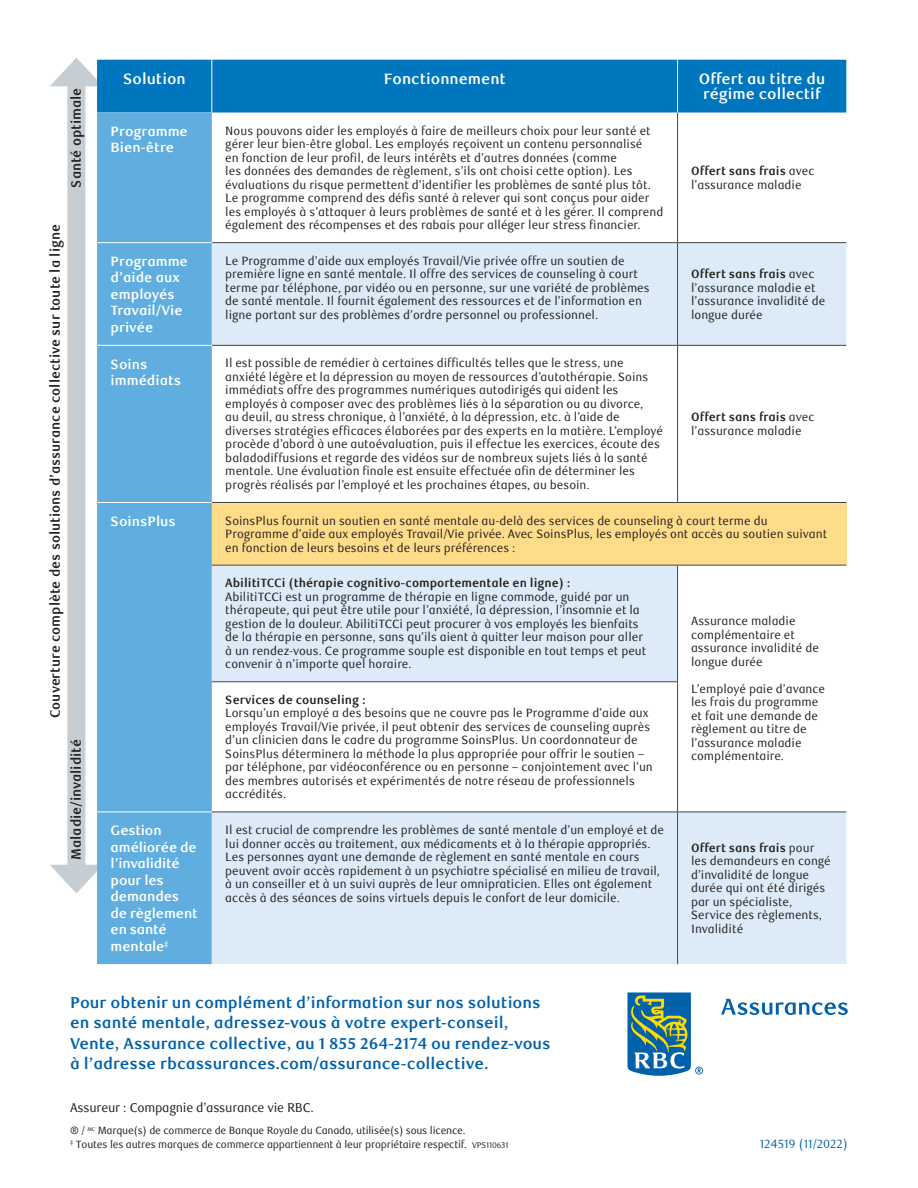
<style>
.page{position:relative;width:918px;height:1188px;background:#fff}
.page>*{position:absolute;margin:0;border:0;box-sizing:border-box;transform-origin:0 0}
.primary_head{font:700 15.75px/20.2px "RBC Text";color:#0161aa}
.primary_head-2{font:700 15px/15px "RBC Text";color:#fff;text-align:center}
.primary_head-3{font:700 13.5px/16.5px "RBC Text";letter-spacing:-.005em;color:#fff}
.primary_head-4{font:700 13.5px "RBC Text Cond";color:#231f20}
.Registered_Trademark{font:12.75px "RBC Text Cond";letter-spacing:-.02em;color:#231f20}
.primary_head-5{font:12px/13.5px "RBC Text Cond";color:#231f20}
.primary_head-6{font:700 12px "RBC Text Cond";color:#231f20}
.Registered_Trademark-2{font:12px "RBC Text Cond";color:#0161aa}
.Registered_Trademark-3{font:10.5px/13.5px "RBC Text Cond";letter-spacing:-.02em;color:#231f20}
.s1{font-weight:700}
.s2{font-size:8.25px}
</style>
<div class="page">
<div style="left:67px;top:75px;width:18px;height:801px;background:#c6ced3"></div>
<svg style="left:50px;top:865px;width:47px;height:28px"></svg>
<svg style="left:627px;top:992px;width:76px;height:84px"></svg>
<svg style="left:721px;top:999px;width:127px;height:16px"></svg>
<svg style="left:50px;top:58px;width:796px;height:54px;background:#1580c2"></svg>
<div style="left:97px;top:112px;width:115px;height:852px;background:#60aee0"></div>
<svg style="left:212px;top:243px;width:634px;height:721px;fill:#dcebf7"></svg>
<div style="left:212px;top:502px;width:634px;height:63px;background:#ffdc89"></div>
<hr style="left:677px;top:112px;width:1px;height:130px;background:#3f464d">
<hr style="left:212px;top:242px;width:466px;height:1px;background:#3f464d">
<hr style="left:678px;top:242px;width:168px;height:1px;background:#3f464d">
<hr style="left:677px;top:243px;width:1px;height:102px;background:#3f464d">
<hr style="left:212px;top:345px;width:466px;height:1px;background:#3f464d">
<hr style="left:678px;top:345px;width:168px;height:1px;background:#3f464d">
<hr style="left:677px;top:346px;width:1px;height:156px;background:#3f464d">
<hr style="left:212px;top:502px;width:466px;height:1px;background:#3f464d">
<hr style="left:678px;top:502px;width:168px;height:1px;background:#3f464d">
<hr style="left:212px;top:565px;width:466px;height:1px;background:#3f464d">
<hr style="left:678px;top:565px;width:168px;height:1px;background:#3f464d">
<hr style="left:677px;top:566px;width:1px;height:115px;background:#3f464d">
<hr style="left:212px;top:681px;width:466px;height:1px;background:#3f464d">
<hr style="left:677px;top:682px;width:1px;height:130px;background:#3f464d">
<hr style="left:212px;top:812px;width:466px;height:1px;background:#3f464d">
<hr style="left:678px;top:812px;width:168px;height:1px;background:#3f464d">
<hr style="left:677px;top:812px;width:1px;height:152px;background:#3f464d">
<hr style="left:211px;top:60px;width:1px;height:52px;background:#fff">
<hr style="left:677px;top:60px;width:1px;height:52px;background:#fff">
<hr style="left:97px;top:242px;width:115px;height:1px;background:#fff">
<hr style="left:97px;top:345px;width:115px;height:1px;background:#fff">
<hr style="left:97px;top:502px;width:115px;height:1px;background:#fff">
<hr style="left:97px;top:812px;width:115px;height:1px;background:#fff">
<p class="primary_head-4" style="left:68px;top:188px;width:102px;rotate:-90deg">Santé optimale</p>
<p class="primary_head-4" style="left:47px;top:718px;width:496px;rotate:-90deg">Couverture complète des solutions d’assurance collective sur toute la ligne</p>
<p class="primary_head-4" style="left:68px;top:860px;width:122px;rotate:-90deg">Maladie/invalidité</p>
<p class="primary_head-2" style="left:123px;top:72px;width:64px">Solution</p>
<p class="primary_head-2" style="left:384px;top:72px;width:124px">Fonctionnement</p>
<p class="primary_head-2" style="left:699px;top:72px;width:128px">Offert au titre du régime collectif</p>
<p class="primary_head-3" style="left:111px;top:123px;width:79px">Programme<br>Bien-être</p>
<p class="primary_head-5" style="left:225px;top:124px;width:439px">Nous pouvons aider les employés à faire de meilleurs choix pour leur santé et gérer leur bien-être global. Les employés reçoivent un contenu personnalisé<br>en fonction de leur profil, de leurs intérêts et d’autres données (comme<br>les données des demandes de règlement, s’ils ont choisi cette option). Les évaluations du risque permettent d’identifier les problèmes de santé plus tôt.<br>Le programme comprend des défis santé à relever qui sont conçus pour aider les employés à s’attaquer à leurs problèmes de santé et à les gérer. Il comprend également des récompenses et des rabais pour alléger leur stress financier.</p>
<p class="primary_head-5" style="left:691px;top:165px;width:125px"><span class="s1">Offert sans frais</span> avec l’assurance maladie</p>
<p class="primary_head-3" style="left:111px;top:253px;width:79px">Programme d’aide aux employés<br>Travail/Vie privée</p>
<p class="primary_head-5" style="left:225px;top:254px;width:426px">Le Programme d’aide aux employés Travail/Vie privée offre un soutien de première ligne en santé mentale. Il offre des services de counseling à court terme par téléphone, par vidéo ou en personne, sur une variété de problèmes de santé mentale. Il fournit également des ressources et de l’information en ligne portant sur des problèmes d’ordre personnel ou professionnel.</p>
<p class="primary_head-3" style="left:111px;top:356px;width:72px">Soins immédiats</p>
<p class="primary_head-5" style="left:225px;top:357px;width:439px">Il est possible de remédier à certaines difficultés telles que le stress, une anxiété légère et la dépression au moyen de ressources d’autothérapie. Soins immédiats offre des programmes numériques autodirigés qui aident les employés à composer avec des problèmes liés à la séparation ou au divorce,<br>au deuil, au stress chronique, à l’anxiété, à la dépression, etc. à l’aide de diverses stratégies efficaces élaborées par des experts en la matière. L’employé procède d’abord à une autoévaluation, puis il effectue les exercices, écoute des baladodiffusions et regarde des vidéos sur de nombreux sujets liés à la santé mentale. Une évaluation finale est ensuite effectuée afin de déterminer les progrès réalisés par l’employé et les prochaines étapes, au besoin.</p>
<p class="primary_head-5" style="left:691px;top:267px;width:136px"><span class="s1">Offert sans frais</span> avec l’assurance maladie et l’assurance invalidité de longue durée</p>
<p class="primary_head-5" style="left:691px;top:411px;width:125px"><span class="s1">Offert sans frais</span> avec l’assurance maladie</p>
<p class="primary_head-3" style="left:111px;top:513px;width:67px">SoinsPlus</p>
<p class="primary_head-5" style="left:225px;top:514px;width:603px">SoinsPlus fournit un soutien en santé mentale au-delà des services de counseling à court terme du<br>Programme d’aide aux employés Travail/Vie privée. Avec SoinsPlus, les employés ont accès au soutien suivant en fonction de leurs besoins et de leurs préférences :</p>
<p class="primary_head-6" style="left:225px;top:576px;width:347px">AbilitiTCCi (thérapie cognitivo-comportementale en ligne) :</p>
<p class="primary_head-5" style="left:225px;top:590px;width:422px">AbilitiTCCi est un programme de thérapie en ligne commode, guidé par un thérapeute, qui peut être utile pour l’anxiété, la dépression, l’insomnie et la gestion de la douleur. AbilitiTCCi peut procurer à vos employés les bienfaits de la thérapie en personne, sans qu’ils aient à quitter leur maison pour aller à un rendez-vous. Ce programme souple est disponible en tout temps et peut convenir à n’importe quel horaire.</p>
<p class="primary_head-5" style="left:691px;top:615px;width:129px">Assurance maladie complémentaire et assurance invalidité de longue durée</p>
<p class="primary_head-5" style="left:691px;top:682px;width:136px">L’employé paie d’avance les frais du programme et fait une demande de règlement au titre de l’assurance maladie complémentaire.</p>
<p class="primary_head-6" style="left:225px;top:693px;width:142px">Services de counseling :</p>
<p class="primary_head-5" style="left:225px;top:707px;width:429px">Lorsqu’un employé a des besoins que ne couvre pas le Programme d’aide aux employés Travail/Vie privée, il peut obtenir des services de counseling auprès d’un clinicien dans le cadre du programme SoinsPlus. Un coordonnateur de SoinsPlus déterminera la méthode la plus appropriée pour offrir le soutien – par téléphone, par vidéoconférence ou en personne – conjointement avec l’un des membres autorisés et expérimentés de notre réseau de professionnels accrédités.</p>
<p class="primary_head-3" style="left:111px;top:823px;width:89px">Gestion améliorée de l’invalidité pour les demandes de règlement en santé mentale<sup>‡</sup></p>
<p class="primary_head-5" style="left:225px;top:823px;width:440px">Il est crucial de comprendre les problèmes de santé mentale d’un employé et de lui donner accès au traitement, aux médicaments et à la thérapie appropriés.<br>Les personnes ayant une demande de règlement en santé mentale en cours peuvent avoir accès rapidement à un psychiatre spécialisé en milieu de travail, à un conseiller et à un suivi auprès de leur omnipraticien. Elles ont également accès à des séances de soins virtuels depuis le confort de leur domicile.</p>
<p class="primary_head-5" style="left:691px;top:841px;width:141px"><span class="s1">Offert sans frais</span> pour les demandeurs en congé d’invalidité de longue durée qui ont été dirigés par un spécialiste,<br>Service des règlements,<br>Invalidité</p>
<p class="primary_head" style="left:70px;top:993px;width:482px">Pour obtenir un complément d’information sur nos solutions en santé mentale, adressez-vous à votre expert-conseil, Vente, Assurance collective, au 1 855 264-2174 ou rendez-vous à l’adresse rbcassurances.com/assurance-collective.</p>
<p class="Registered_Trademark" style="left:70px;top:1100px;width:245px">Assureur : Compagnie d’assurance vie RBC.</p>
<p class="Registered_Trademark-3" style="left:70px;top:1124px;width:440px">® / <sup>MC</sup> Marque(s) de commerce de Banque Royale du Canada, utilisée(s) sous licence.<br><sup>‡</sup> Toutes les autres marques de commerce appartiennent à leur propriétaire respectif. <span class="s2">VPS110631</span></p>
<p class="Registered_Trademark-2" style="left:760px;top:1137px;width:90px">124519 (11/2022)</p>
</div>
